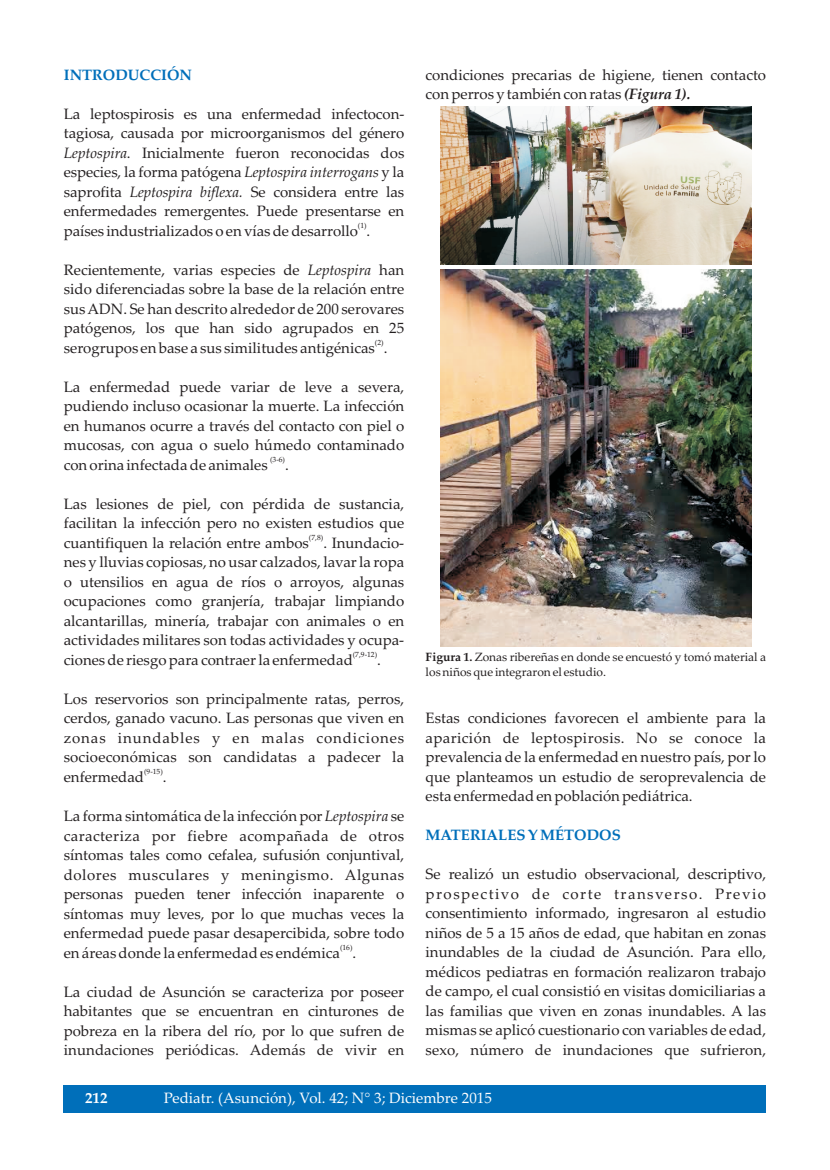
<style>
.page{position:relative;width:830px;height:1170px;background:#fff}
.page>*{position:absolute;margin:0;border:0;box-sizing:border-box;transform-origin:0 0}
.t1{font:15px/19.5px "Palatino Linotype";color:#231f20;text-align:justify}
.t2{font:15px "Palatino Linotype";color:#fff}
.t3{font:700 15px "Palatino Linotype";color:#006fba}
.t4{font:700 15px "Palatino Linotype";color:#fff}
.t5{font:12px/15px "Palatino Linotype";color:#231f20}
.t6{font:7.5px "Palatino Linotype";color:#231f20}
.s1{font-style:italic}
.s2{font-weight:700;font-style:italic}
.s3{font-weight:700}
</style>
<div class="page">
<div style="left:64px;top:1084px;width:701px;height:28px;background:#006fba"></div>
<img style="left:440px;top:107px;width:311px;height:157px">
<img style="left:440px;top:269px;width:310px;height:377px">
<p class="t3" style="left:64px;top:69px;width:130px">INTRODUCCIÓN</p>
<p class="t1" style="left:64px;top:105px;width:342px">La leptospirosis es una enfermedad infectocon&shy;tagiosa, causada por microorganismos del género <span class="s1">Leptospira</span>. Inicialmente fueron reconocidas dos especies, la forma patógena <span class="s1">Leptospira interrogans</span> y la saprofita <span class="s1">Leptospira biflexa.</span> Se considera entre las enfermedades remergentes. Puede presentarse en</p>
<p class="t6" style="left:357px;top:223px;width:10px">(1)</p>
<p class="t1" style="left:64px;top:222px;width:308px">países industrializados o en vías de desarrollo .</p>
<p class="t1" style="left:64px;top:261px;width:342px">Recientemente, varias especies de <span class="s1">Leptospira</span> han sido diferenciadas sobre la base de la relación entre sus ADN. Se han descrito alrededor de 200 serovares patógenos, los que han sido agrupados en 25</p>
<p class="t6" style="left:375px;top:340px;width:10px">(2)</p>
<p class="t1" style="left:64px;top:339px;width:325px">serogrupos en base a sus similitudes antigénicas .</p>
<p class="t1" style="left:64px;top:378px;width:342px">La enfermedad puede variar de leve a severa, pudiendo incluso ocasionar la muerte. La infección en humanos ocurre a través del contacto con piel o mucosas, con agua o suelo húmedo contaminado</p>
<p class="t6" style="left:270px;top:457px;width:16px">(3-6)</p>
<p class="t1" style="left:64px;top:456px;width:226px">con orina infectada de animales .</p>
<p class="t1" style="left:64px;top:495px;width:342px">Las lesiones de piel, con pérdida de sustancia, facilitan la infección pero no existen estudios que</p>
<p class="t6" style="left:309px;top:535px;width:16px">(7,8)</p>
<p class="t1" style="left:64px;top:534px;width:342px">cuantifiquen la relación entre ambos . Inundacio&shy;nes y lluvias copiosas, no usar calzados, lavar la ropa o utensilios en agua de ríos o arroyos, algunas ocupaciones como granjería, trabajar limpiando alcantarillas, minería, trabajar con animales o en actividades militares son todas actividades y ocupa-</p>
<p class="t6" style="left:352px;top:652px;width:26px">(7,9-12)</p>
<p class="t1" style="left:64px;top:651px;width:290px">ciones de riesgo para contraer la enfermedad</p>
<p class="t1" style="left:377px;top:651px;width:5px">.</p>
<p class="t1" style="left:64px;top:690px;width:342px">Los reservorios son principalmente ratas, perros, cerdos, ganado vacuno. Las personas que viven en zonas inundables y en malas condiciones socioeconómicas son candidatas a padecer la</p>
<p class="t6" style="left:144px;top:769px;width:20px">(9-15)</p>
<p class="t1" style="left:64px;top:768px;width:104px">enfermedad .</p>
<p class="t1" style="left:64px;top:807px;width:342px">La forma sintomática de la infección por <span class="s1">Leptospira</span> se caracteriza por fiebre acompañada de otros síntomas tales como cefalea, sufusión conjuntival, dolores musculares y meningismo. Algunas personas pueden tener infección inaparente o síntomas muy leves, por lo que muchas veces la enfermedad puede pasar desapercibida, sobre todo</p>
<p class="t6" style="left:340px;top:944px;width:14px">(16)</p>
<p class="t1" style="left:64px;top:944px;width:294px">en áreas donde la enfermedad es endémica .</p>
<p class="t1" style="left:64px;top:983px;width:342px">La ciudad de Asunción se caracteriza por poseer habitantes que se encuentran en cinturones de pobreza en la ribera del río, por lo que sufren de inundaciones periódicas. Además de vivir en</p>
<p class="t1" style="left:425px;top:66px;width:342px">condiciones precarias de higiene, tienen contacto con perros y también con ratas <span class="s2">(Figura 1).</span></p>
<p class="t5" style="left:425px;top:651px;width:342px"><span class="s3">Figura 1.</span> Zonas ribereñas en donde se encuestó y tomó material a los niños que integraron el estudio.</p>
<p class="t1" style="left:425px;top:710px;width:342px">Estas condiciones favorecen el ambiente para la aparición de leptospirosis. No se conoce la prevalencia de la enfermedad en nuestro país, por lo que planteamos un estudio de seroprevalencia de esta enfermedad en población pediátrica.</p>
<p class="t3" style="left:425px;top:829px;width:197px">MATERIALES Y MÉTODOS</p>
<p class="t1" style="left:425px;top:866px;width:342px">Se realizó un estudio observacional, descriptivo, prospectivo de corte transverso. Previo consentimiento informado, ingresaron al estudio niños de 5 a 15 años de edad, que habitan en zonas inundables de la ciudad de Asunción. Para ello, médicos pediatras en formación realizaron trabajo de campo, el cual consistió en visitas domiciliarias a las familias que viven en zonas inundables. A las mismas se aplicó cuestionario con variables de edad, sexo, número de inundaciones que sufrieron,</p>
<p class="t4" style="left:85px;top:1092px;width:24px">212</p>
<p class="t2" style="left:164px;top:1092px;width:329px">Pediatr. (Asunción), Vol. 42; N° 3; Diciembre 2015</p>
</div>
